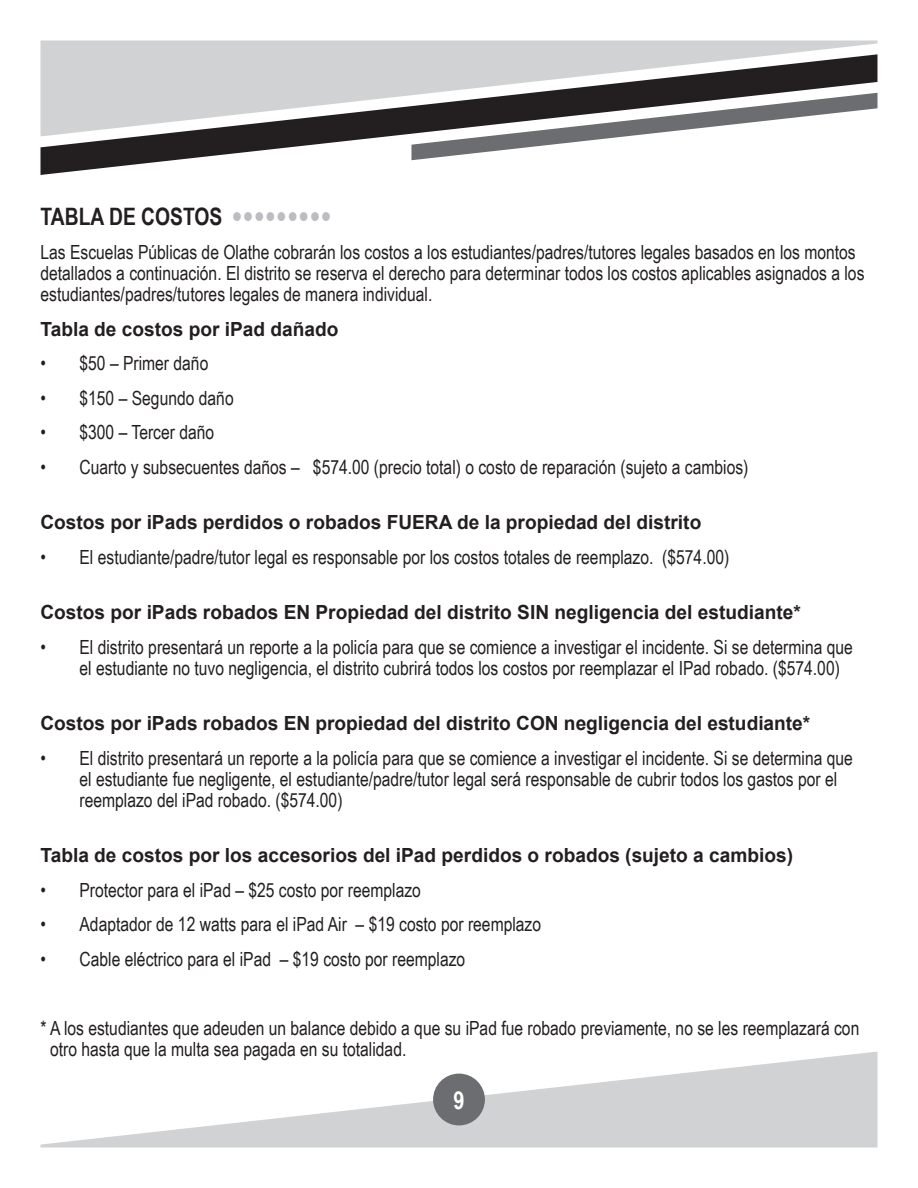
<style>
.page{position:relative;width:918px;height:1188px;background:#fff}
.page>*{position:absolute;margin:0;border:0;box-sizing:border-box;transform-origin:0 0}
.t1{font:700 24.75px "Arial Narrow";color:#fff}
.t2{font:700 24px "Arial Narrow";color:#231f20}
.t3{font:19.5px/21px "Arial Narrow";color:#231f20}
.t4{font:700 19.5px "Arial";color:#231f20}
.s1{font-size:31.8px;color:#bcbdc0}
</style>
<div class="page">
<svg style="left:40px;top:1052px;width:838px;height:95px;fill:#d1d2d4"></svg>
<div style="left:434px;top:1074px;width:50px;height:51px;background:#6c6d70;border-radius:50%"></div>
<div style="left:433px;top:1074px;width:52px;height:51px;border:2px solid #6c6d70;border-radius:50%"></div>
<div style="left:40px;top:41px;width:838px;height:13px;background:#d1d2d4"></div>
<svg style="left:40px;top:54px;width:838px;height:121px"></svg>
<svg style="left:411px;top:93px;width:467px;height:67px"></svg>
<p class="t2" style="left:40px;top:198px;width:292px">TABLA DE COSTOS <span class="s1">•••••••••</span></p>
<p class="t3" style="left:40px;top:241px;width:826px">Las Escuelas Públicas de Olathe cobrarán los costos a los estudiantes/padres/tutores legales basados en los montos detallados a continuación. El distrito se reserva el derecho para determinar todos los costos aplicables asignados a los estudiantes/padres/tutores legales de manera individual.</p>
<p class="t4" style="left:40px;top:318px;width:300px">Tabla de costos por iPad dañado</p>
<p class="t3" style="left:40px;top:352px;width:169px">• $50 – Primer daño</p>
<p class="t3" style="left:40px;top:387px;width:195px">• $150 – Segundo daño</p>
<p class="t3" style="left:40px;top:421px;width:175px">• $300 – Tercer daño</p>
<p class="t3" style="left:40px;top:456px;width:709px">• Cuarto y subsecuentes daños – $574.00 (precio total) o costo de reparación (sujeto a cambios)</p>
<p class="t4" style="left:40px;top:512px;width:662px">Costos por iPads perdidos o robados FUERA de la propiedad del distrito</p>
<p class="t3" style="left:40px;top:546px;width:690px">• El estudiante/padre/tutor legal es responsable por los costos totales de reemplazo. ($574.00)</p>
<p class="t4" style="left:40px;top:602px;width:762px">Costos por iPads robados EN Propiedad del distrito SIN negligencia del estudiante*</p>
<p class="t3" style="left:80px;top:636px;width:775px;text-indent:-39px">• El distrito presentará un reporte a la policía para que se comience a investigar el incidente. Si se determina que el estudiante no tuvo negligencia, el distrito cubrirá todos los costos por reemplazar el IPad robado. ($574.00)</p>
<p class="t4" style="left:40px;top:713px;width:771px">Costos por iPads robados EN propiedad del distrito CON negligencia del estudiante*</p>
<p class="t3" style="left:80px;top:747px;width:775px;text-indent:-39px">• El distrito presentará un reporte a la policía para que se comience a investigar el incidente. Si se determina que el estudiante fue negligente, el estudiante/padre/tutor legal será responsable de cubrir todos los gastos por el reemplazo del iPad robado. ($574.00)</p>
<p class="t4" style="left:40px;top:845px;width:754px">Tabla de costos por los accesorios del iPad perdidos o robados (sujeto a cambios)</p>
<p class="t3" style="left:40px;top:879px;width:382px">• Protector para el iPad – $25 costo por reemplazo</p>
<p class="t3" style="left:40px;top:913px;width:502px">• Adaptador de 12 watts para el iPad Air – $19 costo por reemplazo</p>
<p class="t3" style="left:40px;top:948px;width:426px">• Cable eléctrico para el iPad – $19 costo por reemplazo</p>
<p class="t3" style="left:50px;top:1017px;width:811px;text-indent:-10px">* A los estudiantes que adeuden un balance debido a que su iPad fue robado previamente, no se les reemplazará con otro hasta que la multa sea pagada en su totalidad.</p>
<p class="t1" style="left:453px;top:1081px;width:13px">9</p>
</div>
